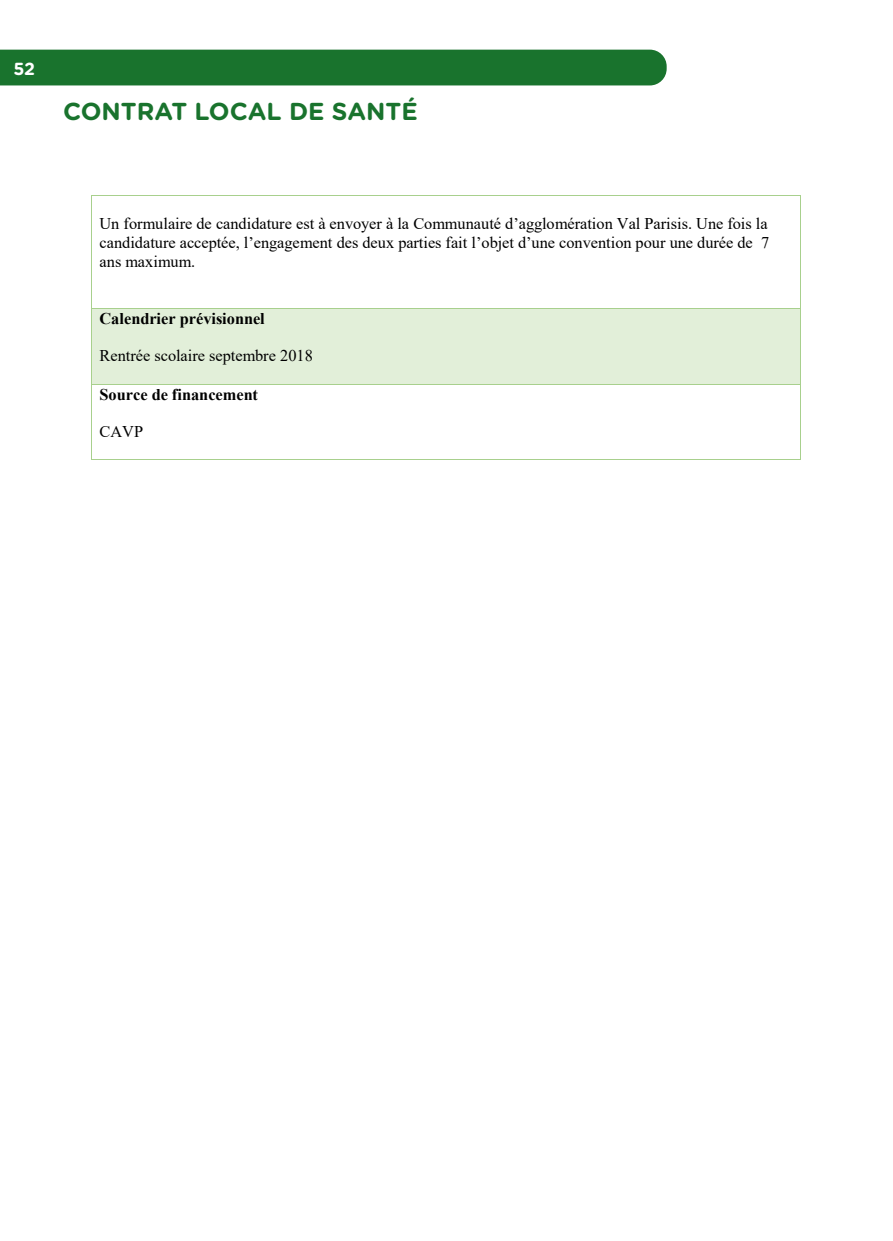
<style>
.page{position:relative;width:893px;height:1241px;background:#fff}
.page>*{position:absolute;margin:0;border:0;box-sizing:border-box;transform-origin:0 0}
.t1{font:700 24.5px "Gotham Rounded";color:#19732d}
.t2{font:700 17.5px "Gotham Rounded";color:#fff}
.t3{font:16.28px/18.7px "Times New Roman";color:#000;text-align:justify}
.t4{font:700 16.28px "Times New Roman";color:#000}
</style>
<div class="page">
<hr style="left:92px;top:195px;width:708px;height:1px;background:#a8d08d">
<hr style="left:91px;top:195px;width:1px;height:113px;background:#a8d08d">
<hr style="left:800px;top:195px;width:1px;height:113px;background:#a8d08d">
<div style="left:92px;top:309px;width:708px;height:75px;background:#e2efd9"></div>
<hr style="left:92px;top:308px;width:708px;height:1px;background:#a8d08d">
<hr style="left:91px;top:309px;width:1px;height:75px;background:#a8d08d">
<hr style="left:800px;top:309px;width:1px;height:75px;background:#a8d08d">
<hr style="left:92px;top:384px;width:708px;height:1px;background:#a8d08d">
<hr style="left:91px;top:384px;width:1px;height:75px;background:#a8d08d">
<hr style="left:92px;top:459px;width:708px;height:1px;background:#a8d08d">
<hr style="left:800px;top:384px;width:1px;height:75px;background:#a8d08d">
<div style="left:0;top:50px;width:667px;height:35px;background:#19732d"></div>
<p class="t2" style="left:13px;top:56px;width:23px">52</p>
<p class="t1" style="left:63px;top:94px;width:356px">CONTRAT LOCAL DE SANTÉ</p>
<p class="t3" style="left:100px;top:214px;width:671px">Un formulaire de candidature est à envoyer à la Communauté d’agglomération Val Parisis. Une fois la candidature acceptée, l’engagement des deux parties fait l’objet d’une convention pour une durée de 7 ans maximum.</p>
<p class="t4" style="left:100px;top:307px;width:167px">Calendrier prévisionnel</p>
<p class="t3" style="left:100px;top:346px;width:215px">Rentrée scolaire septembre 2018</p>
<p class="t4" style="left:100px;top:382px;width:160px">Source de financement</p>
<p class="t3" style="left:100px;top:421px;width:45px">CAVP</p>
</div>
